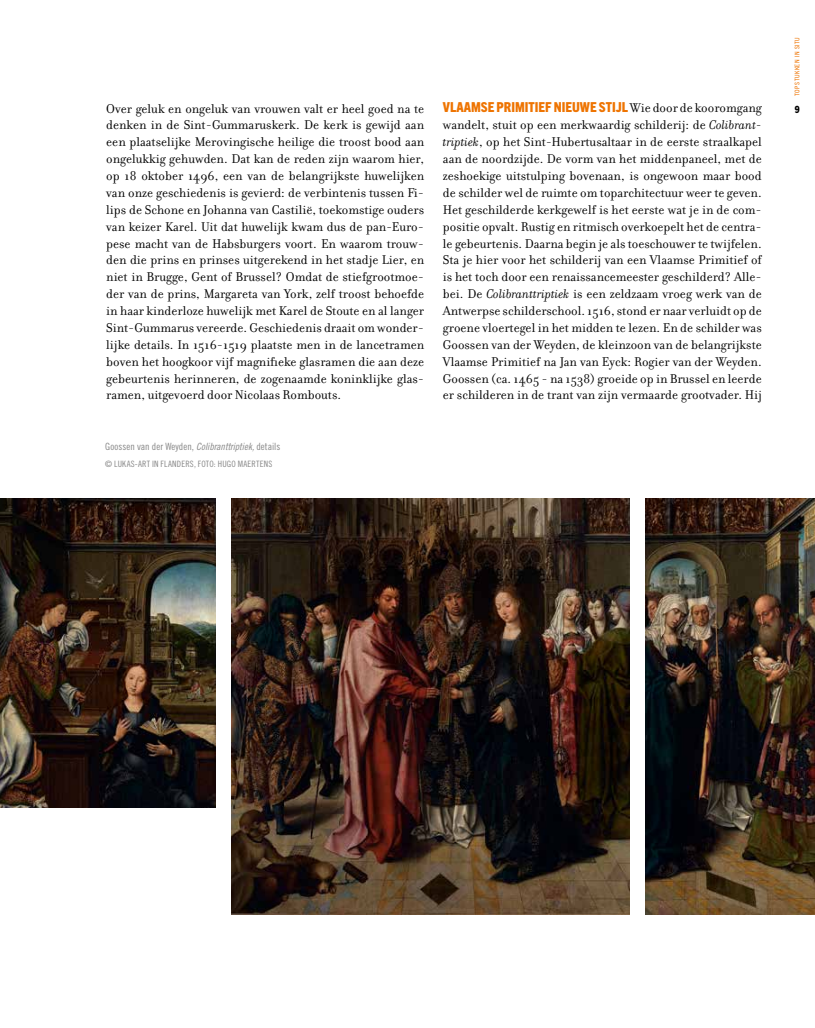
<style>
.page{position:relative;width:815px;height:1028px;background:#fff}
.page>*{position:absolute;margin:0;border:0;box-sizing:border-box;transform-origin:0 0}
.t1{font:13.75px/16.9px "Filosofia OT";color:#000;text-align:justify}
.t2{font:800 condensed 13.75px "Trade Gothic Next LT Pro";color:#ee7402}
.t3{font:10px "Trade Gothic LT Std Cn 18";letter-spacing:.01em;color:#878787}
.t4{font:800 condensed 10px "Trade Gothic Next LT Pro";color:#000}
.t5{font:8.75px "Trade Gothic LT Std Cn 18";letter-spacing:.025em;color:#878787}
.t6{font:condensed 6.5px "Trade Gothic Next LT Pro";letter-spacing:.08em;color:#ee7402}
.s1{font-family:"Filosofia OT";font-weight:400;font-stretch:normal;color:#000}
.s2{font-style:italic}
.s3{font-family:"Trade Gothic LT Std Cn 18 Obl"}
</style>
<div class="page">
<img style="left:0;top:498px;width:216px;height:309px">
<img style="left:231px;top:498px;width:398px;height:416px">
<img style="left:646px;top:498px;width:169px;height:416px">
<p class="t1" style="left:106px;top:100px;width:319px">Over geluk en ongeluk van vrouwen valt er heel goed na te denken in de Sint-Gummaruskerk. De kerk is gewijd aan een plaatselijke Merovingische heilige die troost bood aan ongelukkig gehuwden. Dat kan de reden zijn waarom hier, op 18 oktober 1496, een van de belangrijkste huwelijken van onze geschiedenis is gevierd: de verbintenis tussen Fi&shy;lips de Schone en Johanna van Castilië, toekomstige ouders van keizer Karel. Uit dat huwelijk kwam dus de pan-Euro&shy;pese macht van de Habsburgers voort. En waarom trouw&shy;den die prins en prinses uitgerekend in het stadje Lier, en niet in Brugge, Gent of Brussel? Omdat de stiefgrootmoe&shy;der van de prins, Margareta van York, zelf troost behoefde in haar kinderloze huwelijk met Karel de Stoute en al langer Sint-Gummarus vereerde. Geschiedenis draait om wonder&shy;lijke details. In 1516-1519 plaatste men in de lancetramen boven het hoogkoor vijf magnifieke glasramen die aan deze gebeurtenis herinneren, de zogenaamde koninklijke glas&shy;ramen, uitgevoerd door Nicolaas Rombouts.</p>
<p class="t2" style="left:443px;top:98px;width:320px">VLAAMSE PRIMITIEF NIEUWE STIJL <span class="s1">Wie door de kooromgang</span></p>
<p class="t1" style="left:443px;top:117px;width:320px">wandelt, stuit op een merkwaardig schilderij: de <span class="s2">Colibrant&shy;triptiek</span>, op het Sint-Hubertusaltaar in de eerste straalkapel aan de noordzijde. De vorm van het middenpaneel, met de zeshoekige uitstulping bovenaan, is ongewoon maar bood de schilder wel de ruimte om toparchitectuur weer te geven.<br>Het geschilderde kerkgewelf is het eerste wat je in de com&shy;positie opvalt. Rustig en ritmisch overkoepelt het de centra&shy;le gebeurtenis. Daarna begin je als toeschouwer te twijfelen.<br>Sta je hier voor het schilderij van een Vlaamse Primitief of is het toch door een renaissancemeester geschilderd? Alle&shy;bei. De <span class="s2">Colibranttriptiek</span> is een zeldzaam vroeg werk van de Antwerpse schilderschool. 1516, stond er naar verluidt op de groene vloertegel in het midden te lezen. En de schilder was Goossen van der Weyden, de kleinzoon van de belangrijkste Vlaamse Primitief na Jan van Eyck: Rogier van der Weyden.<br>Goossen (ca. 1465 - na 1538) groeide op in Brussel en leerde er schilderen in de trant van zijn vermaarde grootvader. Hij</p>
<p class="t3" style="left:105px;top:440px;width:177px">GOOSSEN VAN DER WEYDEN, <span class="s3">Colibranttriptiek,</span> DETAILS</p>
<p class="t5" style="left:105px;top:459px;width:168px">© LUKAS-ART IN FLANDERS, FOTO: HUGO MAERTENS</p>
<p class="t6" style="left:793px;top:96px;width:60px;rotate:-90deg">Topstukken in situ</p>
<p class="t4" style="left:795px;top:102px;width:6px">9</p>
</div>
